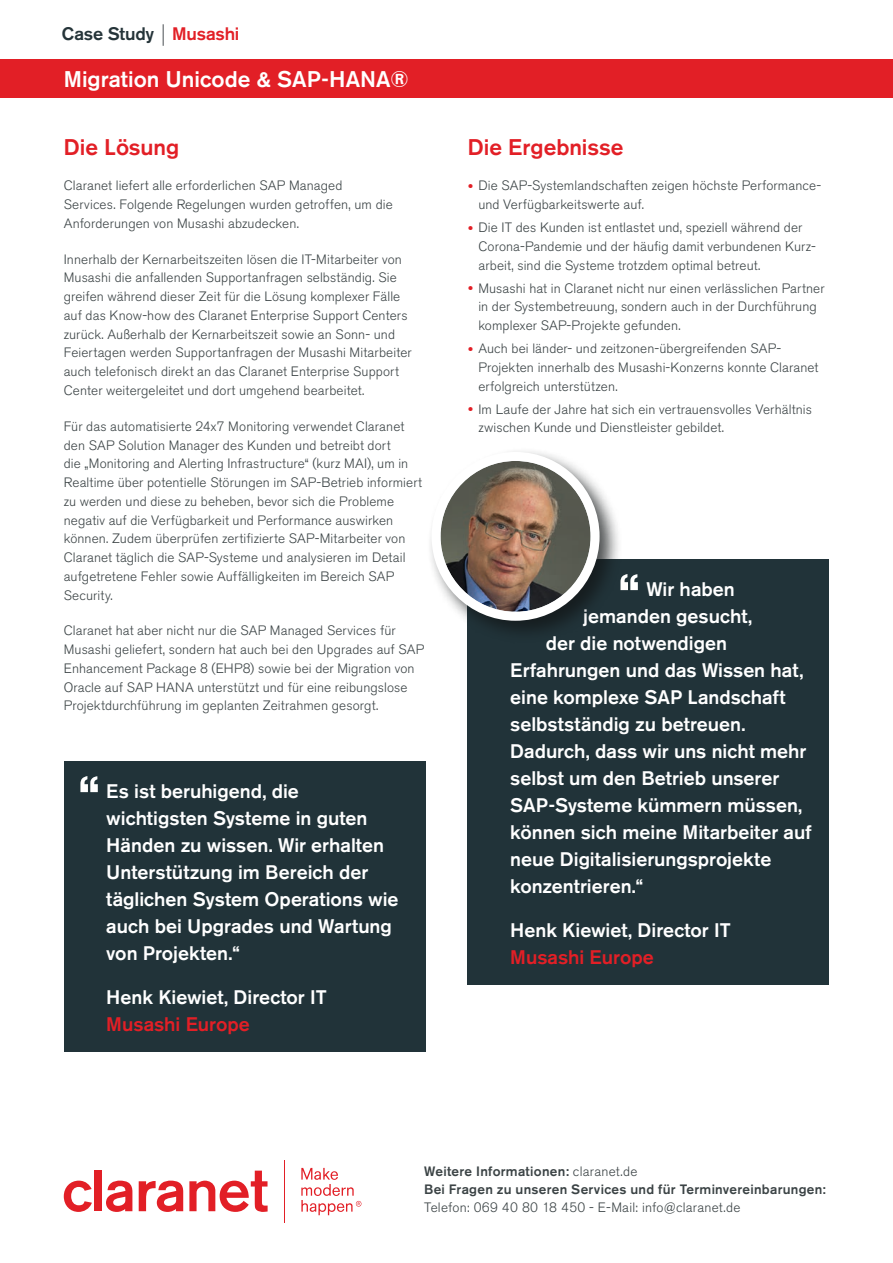
<style>
.page{position:relative;width:893px;height:1263px;background:#fff}
.page>*{position:absolute;margin:0;border:0;box-sizing:border-box;transform-origin:0 0}
.t1{font:500 22.5px "Akzidenz Grotesk BQ";color:#fff}
.t2{font:500 22.5px "Akzidenz Grotesk BQ";color:#e21f26}
.t3{font:500 19.5px/27px "Akzidenz Grotesk BQ";color:#fff}
.t4{font:500 19.5px "Akzidenz Grotesk BQ";color:#e21f26}
.t5{font:500 18px "Akzidenz Grotesk BQ";letter-spacing:-.01em;color:#253439}
.t6{font:300 13.5px/18.8px "Akzidenz Grotesk BQ";letter-spacing:.01em;color:#3b4345}
.t7{font:500 13.5px/18px "Akzidenz Grotesk BQ";letter-spacing:.02em;color:#3b4345}
.s1{color:#e21f26}
.s2{font-size:16.8px;color:#e21f26}
.s3{font-weight:300}
</style>
<div class="page">
<hr style="left:284px;top:1160px;width:1px;height:62px;background:#e21f26">
<svg style="left:301px;top:1168px;width:60px;height:47px"></svg>
<svg style="left:64px;top:1180px;width:28px;height:32px"></svg>
<div style="left:95px;top:1170px;width:7px;height:41px;background:#e21f26"></div>
<svg style="left:106px;top:1180px;width:26px;height:32px"></svg>
<svg style="left:139px;top:1180px;width:44px;height:32px"></svg>
<svg style="left:189px;top:1170px;width:79px;height:42px"></svg>
<svg style="left:163px;top:24px;width:1px;height:22px"></svg>
<div style="left:0;top:60px;width:893px;height:38px;background:#e21f26"></div>
<div style="left:64px;top:762px;width:361px;height:290px;background:#213339"></div>
<svg style="left:80px;top:776px;width:18px;height:16px"></svg>
<div style="left:468px;top:560px;width:361px;height:425px;background:#213339"></div>
<div style="left:427px;top:447px;width:195px;height:197px;background:#121617;opacity:.75"></div>
<div style="left:436px;top:456px;width:159px;height:160px;background:#fff;border-radius:50%"></div>
<img style="left:441px;top:461px;width:150px;height:151px;border-radius:75px">
<div style="left:432px;top:452px;width:168px;height:169px;border:9px solid #fff;border-radius:50%"></div>
<svg style="left:620px;top:574px;width:18px;height:16px"></svg>
<h3 class="t5" style="left:62px;top:22px;width:179px">Case Study <span class="s1">Musashi</span></h3>
<h1 class="t1" style="left:64px;top:66px;width:346px">Migration Unicode &amp; SAP-HANA®</h1>
<h1 class="t2" style="left:64px;top:133px;width:117px">Die Lösung</h1>
<p class="t6" style="left:64px;top:177px;width:330px">Claranet liefert alle erforderlichen SAP Managed<br>Services. Folgende Regelungen wurden getroffen, um die<br>Anforderungen von Musashi abzudecken.</p>
<p class="t6" style="left:64px;top:250px;width:349px">Innerhalb der Kernarbeitszeiten lösen die IT-Mitarbeiter von Musashi die anfallenden Supportanfragen selbständig. Sie greifen während dieser Zeit für die Lösung komplexer Fälle auf das Know-how des Claranet Enterprise Support Centers zurück. Außerhalb der Kernarbeitszeit sowie an Sonn- und Feiertagen werden Supportanfragen der Musashi Mitarbeiter auch telefonisch direkt an das Claranet Enterprise Support Center weitergeleitet und dort umgehend bearbeitet.</p>
<p class="t6" style="left:64px;top:417px;width:360px">Für das automatisierte 24x7 Monitoring verwendet Claranet den SAP Solution Manager des Kunden und betreibt dort<br>die „Monitoring and Alerting Infrastructure“ (kurz MAI), um in Realtime über potentielle Störungen im SAP-Betrieb informiert zu werden und diese zu beheben, bevor sich die Probleme negativ auf die Verfügbarkeit und Performance auswirken können. Zudem überprüfen zertifizierte SAP-Mitarbeiter von Claranet täglich die SAP-Systeme und analysieren im Detail aufgetretene Fehler sowie Auffälligkeiten im Bereich SAP Security.</p>
<p class="t6" style="left:64px;top:621px;width:362px">Claranet hat aber nicht nur die SAP Managed Services für Musashi geliefert, sondern hat auch bei den Upgrades auf SAP Enhancement Package 8 (EHP8) sowie bei der Migration von Oracle auf SAP HANA unterstützt und für eine reibungslose Projektdurchführung im geplanten Zeitrahmen gesorgt.</p>
<h2 class="t3" style="left:106px;top:777px;width:294px">Es ist beruhigend, die wichtigsten Systeme in guten<br>Händen zu wissen. Wir erhalten<br>Unterstützung im Bereich der täglichen System Operations wie auch bei Upgrades und Wartung von Projekten.“</h2>
<h2 class="t3" style="left:106px;top:983px;width:222px">Henk Kiewiet, Director IT</h2>
<h2 class="t4" style="left:106px;top:1012px;width:145px">Musashi Europe</h2>
<h1 class="t2" style="left:468px;top:133px;width:157px">Die Ergebnisse</h1>
<p class="t6" style="left:478px;top:177px;width:344px;text-indent:-11px"><span class="s2">•</span> Die SAP-Systemlandschaften zeigen höchste Performance&shy;und Verfügbarkeitswerte auf.</p>
<p class="t6" style="left:478px;top:218px;width:339px;text-indent:-11px"><span class="s2">•</span> Die IT des Kunden ist entlastet und, speziell während der<br>Corona-Pandemie und der häufig damit verbundenen Kurz&shy;arbeit, sind die Systeme trotzdem optimal betreut.</p>
<p class="t6" style="left:478px;top:279px;width:348px;text-indent:-11px"><span class="s2">•</span> Musashi hat in Claranet nicht nur einen verlässlichen Partner in der Systembetreuung, sondern auch in der Durchführung komplexer SAP-Projekte gefunden.</p>
<p class="t6" style="left:478px;top:339px;width:342px;text-indent:-11px"><span class="s2">•</span> Auch bei länder- und zeitzonen-übergreifenden SAP-<br>Projekten innerhalb des Musashi-Konzerns konnte Claranet erfolgreich unterstützen.</p>
<p class="t6" style="left:478px;top:400px;width:335px;text-indent:-11px"><span class="s2">•</span> Im Laufe der Jahre hat sich ein vertrauensvolles Verhältnis zwischen Kunde und Dienstleister gebildet.</p>
<h2 class="t3" style="left:646px;top:575px;width:90px">Wir haben</h2>
<h2 class="t3" style="left:583px;top:602px;width:170px">jemanden gesucht,</h2>
<h2 class="t3" style="left:546px;top:629px;width:183px">der die notwendigen</h2>
<h2 class="t3" style="left:510px;top:656px;width:295px">Erfahrungen und das Wissen hat,</h2>
<h2 class="t3" style="left:510px;top:683px;width:277px">eine komplexe SAP Landschaft</h2>
<h2 class="t3" style="left:510px;top:710px;width:237px">selbstständig zu betreuen.</h2>
<h2 class="t3" style="left:510px;top:737px;width:298px">Dadurch, dass wir uns nicht mehr</h2>
<h2 class="t3" style="left:510px;top:764px;width:271px">selbst um den Betrieb unserer</h2>
<h2 class="t3" style="left:510px;top:791px;width:294px">SAP-Systeme kümmern müssen,</h2>
<h2 class="t3" style="left:510px;top:818px;width:303px">können sich meine Mitarbeiter auf</h2>
<h2 class="t3" style="left:510px;top:845px;width:263px">neue Digitalisierungsprojekte</h2>
<h2 class="t3" style="left:510px;top:872px;width:134px">konzentrieren.“</h2>
<h2 class="t3" style="left:510px;top:916px;width:222px">Henk Kiewiet, Director IT</h2>
<h2 class="t4" style="left:510px;top:945px;width:145px">Musashi Europe</h2>
<p class="t7" style="left:424px;top:1162px;width:403px">Weitere Informationen: <span class="s3">claranet.de<br></span>Bei Fragen zu unseren Services und für Terminvereinbarungen:</p>
<p class="t6" style="left:424px;top:1198px;width:318px">Telefon: 069 40 80 18 450 - E-Mail: info@claranet.de</p>
</div>
